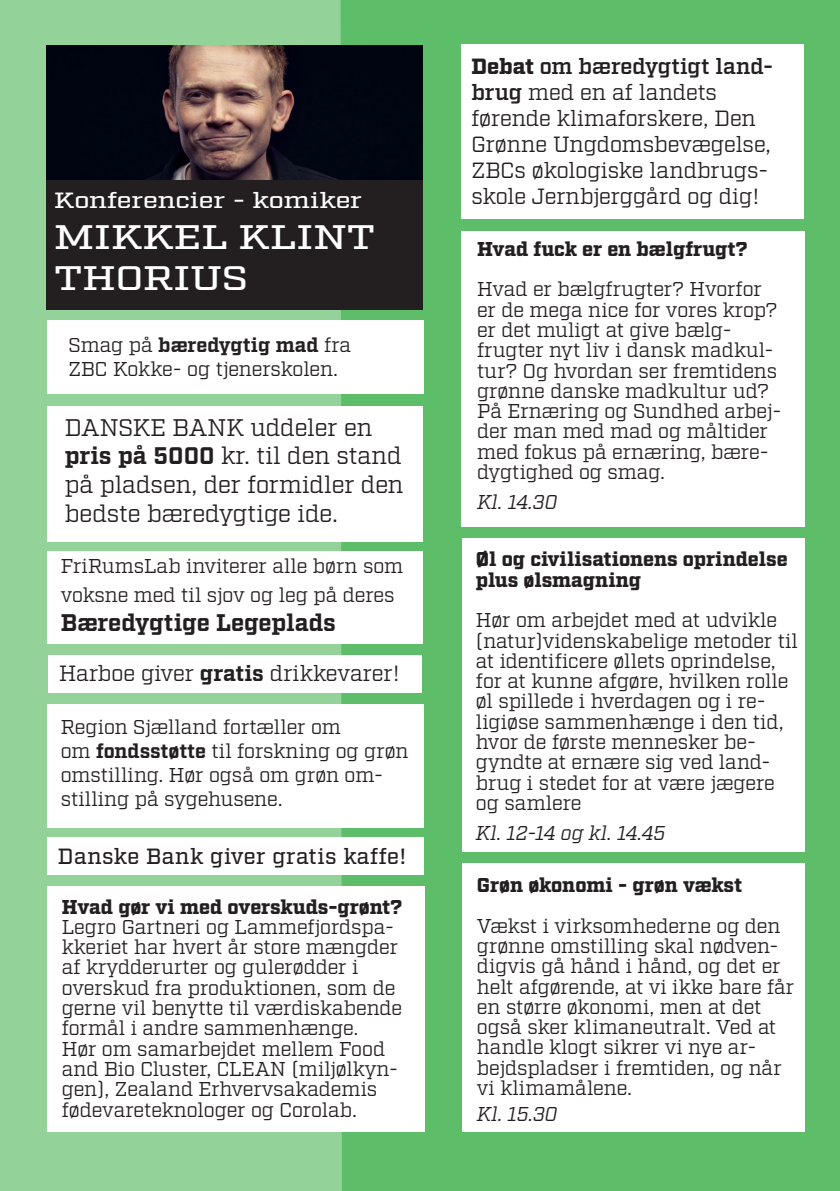
<style>
.page{position:relative;width:840px;height:1191px;background:#fff}
.page>*{position:absolute;margin:0;border:0;box-sizing:border-box;transform-origin:0 0}
.t1{font:500 34px "Factoria";color:#fff;scale:1.25 1}
.t2{font:24px/28.8px "Factoria";letter-spacing:-.01em;color:#231f20}
.t3{font:700 24px "Factoria";letter-spacing:-.01em;color:#231f20}
.TEKST{font:22px/26px "Factoria";letter-spacing:-.01em;color:#231f20}
.TEKST-2{font:600 22px/26px "Factoria";letter-spacing:-.01em;color:#231f20}
.TEKST-3{font:500 22px "Factoria";letter-spacing:.01em;color:#231f20}
.t4{font:500 22px "Factoria";letter-spacing:-.01em;color:#fff;scale:1.25 1}
.TEKST-4{font:20px/20.4px "Factoria";letter-spacing:-.01em;color:#231f20}
.TEKST-5{font:900 20px/20.4px "Factoria";letter-spacing:-.01em;color:#231f20}
.TEKST-6{font:italic 20px "Factoria";color:#231f20}
.s1{font-weight:700}
.s2{font-weight:900}
.s3{font-weight:400}
</style>
<div class="page">
<div style="left:0;top:0;width:839px;height:1191px;background:#93d39a"></div>
<div style="left:340px;top:0;width:499px;height:1191px;background:#5ebd68"></div>
<div style="left:47px;top:885px;width:377px;height:246px;background:#fff"></div>
<div style="left:461px;top:538px;width:343px;height:313px;background:#fff"></div>
<div style="left:460px;top:231px;width:344px;height:295px;background:#fff"></div>
<div style="left:461px;top:863px;width:343px;height:269px;background:#fff"></div>
<div style="left:47px;top:837px;width:376px;height:38px;background:#fff"></div>
<div style="left:47px;top:320px;width:376px;height:74px;background:#fff"></div>
<div style="left:47px;top:705px;width:376px;height:123px;background:#fff"></div>
<div style="left:47px;top:406px;width:376px;height:135px;background:#fff"></div>
<div style="left:47px;top:551px;width:376px;height:93px;background:#fff"></div>
<img style="left:46px;top:46px;width:376px;height:134px">
<div style="left:46px;top:180px;width:376px;height:129px;background:#231f20"></div>
<div style="left:48px;top:655px;width:373px;height:37px;background:#fff"></div>
<div style="left:461px;top:45px;width:342px;height:174px;background:#fff"></div>
<p class="t4" style="left:54px;top:188px;width:248px">Konferencier - komiker</p>
<p class="t1" style="left:54px;top:217px;width:258px">MIKKEL KLINT</p>
<p class="t1" style="left:54px;top:258px;width:156px">THORIUS</p>
<p class="TEKST-4" style="left:68px;top:333px;width:284px;line-height:24px">Smag på <span class="s1">bæredygtig mad</span> fra<br>ZBC Kokke- og tjenerskolen.</p>
<p class="t2" style="left:65px;top:413px;width:340px">DANSKE BANK uddeler en <span class="s1">pris på 5000</span> kr. til den stand på pladsen, der formidler den bedste bæredygtige ide.</p>
<p class="TEKST-4" style="left:61px;top:552px;width:344px;line-height:28.8px">FriRumsLab inviterer alle børn som voksne med til sjov og leg på deres</p>
<p class="t3" style="left:61px;top:608px;width:276px">Bæredygtige Legeplads</p>
<p class="TEKST" style="left:59px;top:660px;width:342px">Harboe giver <span class="s1">gratis</span> drikkevarer!</p>
<p class="TEKST-4" style="left:61px;top:717px;width:281px">Region Sjælland fortæller om</p>
<p class="TEKST-4" style="left:61px;top:739px;width:349px;line-height:24px">om <span class="s1">fondsstøtte</span> til forskning og grøn omstilling. Hør også om grøn om&shy;stilling på sygehusene.</p>
<p class="TEKST-3" style="left:58px;top:843px;width:349px">Danske Bank giver gratis kaffe!</p>
<p class="TEKST-5" style="left:62px;top:897px;width:342px">Hvad gør vi med overskuds-grønt?</p>
<p class="TEKST-4" style="left:62px;top:917px;width:342px">Legro Gartneri og Lammefjordspa&shy;kkeriet har hvert år store mængder af krydderurter og gulerødder i overskud fra produktionen, som de gerne vil benytte til værdiskabende formål i andre sammenhænge.</p>
<p class="TEKST-4" style="left:62px;top:1039px;width:337px">Hør om samarbejdet mellem Food and Bio Cluster, CLEAN (miljølkyn&shy;gen), Zealand Erhvervsakademis fødevareteknologer og Corolab.</p>
<p class="TEKST-2" style="left:471px;top:54px;width:303px"><span class="s2">Debat</span> om bæredygtigt land&shy;brug <span class="s3">med en af landets</span></p>
<p class="TEKST" style="left:471px;top:106px;width:301px">førende klimaforskere, Den<br>Grønne Ungdomsbevægelse,<br>ZBCs økologiske landbrugs-</p>
<p class="TEKST" style="left:471px;top:184px;width:289px">skole Jernbjerggård og dig!</p>
<p class="TEKST-5" style="left:477px;top:240px;width:272px">Hvad fuck er en bælgfrugt?</p>
<p class="TEKST-4" style="left:477px;top:279px;width:302px">Hvad er bælgfrugter? Hvorfor er de mega nice for vores krop? er det muligt at give bælg&shy;frugter nyt liv i dansk madkul&shy;tur? Og hvordan ser fremtidens grønne danske madkultur ud?</p>
<p class="TEKST-4" style="left:477px;top:401px;width:306px">På Ernæring og Sundhed arbej-</p>
<p class="TEKST-4" style="left:477px;top:422px;width:293px;text-align:justify">der man med mad og måltider med fokus på ernæring, bære&shy;dygtighed og smag.</p>
<p class="TEKST-6" style="left:477px;top:490px;width:82px">Kl. 14.30</p>
<p class="TEKST-5" style="left:475px;top:550px;width:313px">Øl og civilisationens oprindelse plus ølsmagning</p>
<p class="TEKST-4" style="left:475px;top:610px;width:323px">Hør om arbejdet med at udvikle (natur)videnskabelige metoder til at identificere øllets oprindelse, for at kunne afgøre, hvilken rolle øl spillede i hverdagen og i re&shy;ligiøse sammenhænge i den tid, hvor de første mennesker be-</p>
<p class="TEKST-4" style="left:475px;top:752px;width:300px">gyndte at ernære sig ved land&shy;brug i stedet for at være jægere og samlere</p>
<p class="TEKST-6" style="left:475px;top:821px;width:191px">Kl. 12-14 og kl. 14.45</p>
<p class="TEKST-5" style="left:476px;top:876px;width:266px">Grøn økonomi - grøn vækst</p>
<p class="TEKST-4" style="left:476px;top:916px;width:319px">Vækst i virksomhederne og den grønne omstilling skal nødven&shy;digvis gå hånd i hånd, og det er helt afgørende, at vi ikke bare får en større økonomi, men at det også sker klimaneutralt. Ved at handle klogt sikrer vi nye ar-</p>
<p class="TEKST-4" style="left:476px;top:1058px;width:306px">bejdspladser i fremtiden, og når vi klimamålene.</p>
<p class="TEKST-6" style="left:476px;top:1102px;width:82px">Kl. 15.30</p>
</div>
